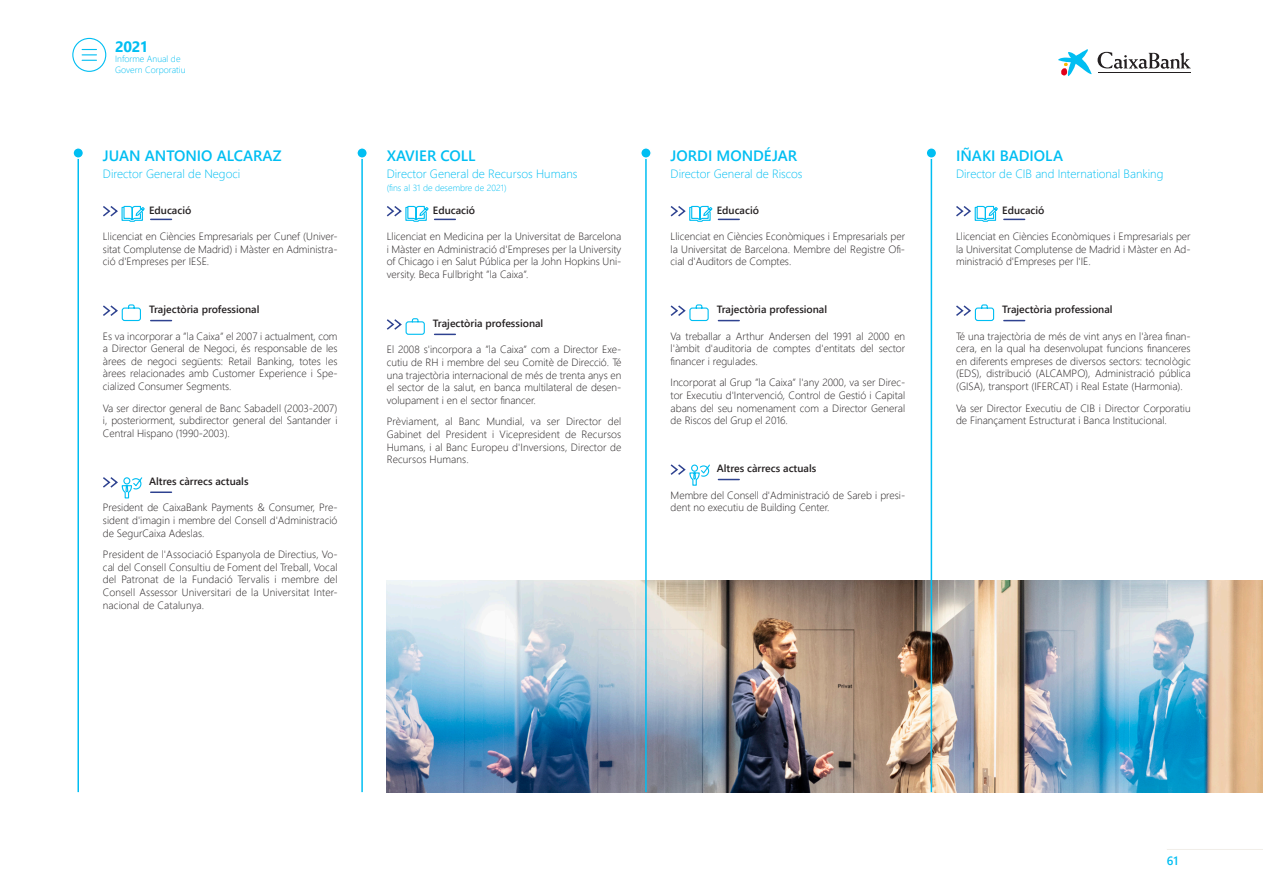
<style>
.page{position:relative;width:1263px;height:893px;background:#fff}
.page>*{position:absolute;margin:0;border:0;box-sizing:border-box;transform-origin:0 0}
.Leyenda_gráficos{font:600 15px "Segoe UI";color:#00bef2}
.t1{font:700 15px "Segoe UI";color:#00bef2}
.Texto_corrido{font:300 12px "Segoe UI";color:#00bef2}
.t2{font:600 12px "Segoe UI";color:#00bef2}
.Texto_tablas_justifi{font:300 10.5px/12.6px "Segoe UI";color:#231f20;text-align:justify}
.Texto_tablas_justifi-2{font:600 10.5px "Segoe UI";color:#231f20}
.Texto_corrido-2{font:300 9px/10.8px "Segoe UI";color:#00bef2}
</style>
<div class="page">
<hr style="left:1167px;top:849px;width:96px;height:1px;background:#f1eee9">
<svg style="left:1058px;top:49px;width:33px;height:27px"></svg>
<hr style="left:1098px;top:72px;width:93px;height:1px;background:#231f20">
<svg style="left:1097px;top:52px;width:94px;height:17px"></svg>
<hr style="left:1098px;top:73px;width:93px;height:1px;background:#231f20">
<svg style="left:82px;top:49px;width:14px;height:12px"></svg>
<div style="left:72px;top:38px;width:34px;height:34px;border:1px solid #00bef2;border-radius:50%"></div>
<img style="left:387px;top:581px;width:876px;height:211px">
<hr style="left:77px;top:151px;width:2px;height:641px;background:#00bef2">
<div style="left:73px;top:148px;width:10px;height:10px;background:#00bef2;border-radius:50%"></div>
<div style="left:72px;top:147px;width:12px;height:12px;border:2px solid #fff;border-radius:50%"></div>
<svg style="left:103px;top:205px;width:68px;height:17px"></svg>
<svg style="left:151px;top:320px;width:20px;height:1px"></svg>
<svg style="left:103px;top:304px;width:38px;height:18px"></svg>
<svg style="left:103px;top:477px;width:40px;height:22px"></svg>
<hr style="left:151px;top:491px;width:20px;height:2px;background:#2e4290">
<hr style="left:361px;top:151px;width:2px;height:641px;background:#00bef2">
<div style="left:357px;top:148px;width:10px;height:10px;background:#00bef2;border-radius:50%"></div>
<div style="left:356px;top:147px;width:12px;height:12px;border:2px solid #fff;border-radius:50%"></div>
<svg style="left:386px;top:205px;width:69px;height:17px"></svg>
<svg style="left:435px;top:334px;width:20px;height:1px"></svg>
<svg style="left:386px;top:318px;width:39px;height:17px"></svg>
<hr style="left:645px;top:151px;width:2px;height:641px;background:#00bef2">
<div style="left:641px;top:148px;width:10px;height:10px;background:#00bef2;border-radius:50%"></div>
<div style="left:640px;top:147px;width:12px;height:12px;border:2px solid #fff;border-radius:50%"></div>
<svg style="left:670px;top:205px;width:69px;height:17px"></svg>
<svg style="left:718px;top:320px;width:21px;height:1px"></svg>
<svg style="left:670px;top:304px;width:39px;height:18px"></svg>
<svg style="left:670px;top:464px;width:40px;height:22px"></svg>
<svg style="left:718px;top:479px;width:21px;height:1px"></svg>
<hr style="left:931px;top:151px;width:1px;height:641px;background:#00bef2">
<div style="left:926px;top:148px;width:10px;height:10px;background:#00bef2;border-radius:50%"></div>
<div style="left:925px;top:147px;width:12px;height:12px;border:2px solid #fff;border-radius:50%"></div>
<svg style="left:956px;top:205px;width:69px;height:17px"></svg>
<svg style="left:1004px;top:320px;width:21px;height:1px"></svg>
<svg style="left:956px;top:304px;width:39px;height:18px"></svg>
<h1 class="t1" style="left:115px;top:32px;width:35px">2021</h1>
<p class="Texto_corrido-2" style="left:115px;top:53px;width:72px">Informe Anual de<br>Govern Corporatiu</p>
<p class="Leyenda_gráficos" style="left:103px;top:142px;width:180px">JUAN ANTONIO ALCARAZ</p>
<p class="Texto_corrido" style="left:103px;top:163px;width:139px">Director General de Negoci</p>
<p class="Texto_tablas_justifi-2" style="left:149px;top:200px;width:44px">Educació</p>
<p class="Texto_tablas_justifi" style="left:103px;top:229px;width:236px">Llicenciat en Ciències Empresarials per Cunef (Univer&shy;sitat Complutense de Madrid) i Màster en Administra&shy;ció d'Empreses per IESE.</p>
<p class="Texto_tablas_justifi-2" style="left:149px;top:299px;width:112px">Trajectòria professional</p>
<p class="Texto_tablas_justifi" style="left:103px;top:329px;width:236px">Es va incorporar a ”la Caixa” el 2007 i actualment, com a Director General de Negoci, és responsable de les àrees de negoci següents: Retail Banking, totes les àrees relacionades amb Customer Experience i Spe&shy;cialized Consumer Segments.</p>
<p class="Texto_tablas_justifi" style="left:103px;top:401px;width:236px">Va ser director general de Banc Sabadell (2003-2007) i, posteriorment, subdirector general del Santander i Central Hispano (1990-2003).</p>
<p class="Texto_tablas_justifi-2" style="left:149px;top:471px;width:101px">Altres càrrecs actuals</p>
<p class="Texto_tablas_justifi" style="left:103px;top:500px;width:236px">President de CaixaBank Payments &amp; Consumer, Pre&shy;sident d'imagin i membre del Consell d'Administració de SegurCaixa Adeslas.</p>
<p class="Texto_tablas_justifi" style="left:103px;top:547px;width:236px">President de l'Associació Espanyola de Directius, Vo&shy;cal del Consell Consultiu de Foment del Treball, Vocal del Patronat de la Fundació Tervalis i membre del Consell Assessor Universitari de la Universitat Inter&shy;nacional de Catalunya.</p>
<p class="Leyenda_gráficos" style="left:387px;top:142px;width:90px">XAVIER COLL</p>
<p class="Texto_corrido" style="left:387px;top:163px;width:192px">Director General de Recursos Humans</p>
<p class="Texto_corrido-2" style="left:387px;top:182px;width:121px">(fins al 31 de desembre de 2021)</p>
<p class="Texto_tablas_justifi" style="left:387px;top:229px;width:236px">Llicenciat en Medicina per la Universitat de Barcelona i Màster en Administració d'Empreses per la University of Chicago i en Salut Pública per la John Hopkins Uni&shy;versity. Beca Fullbright ”la Caixa”.</p>
<p class="Texto_tablas_justifi-2" style="left:433px;top:200px;width:44px">Educació</p>
<p class="Texto_tablas_justifi-2" style="left:433px;top:313px;width:112px">Trajectòria professional</p>
<p class="Texto_tablas_justifi" style="left:387px;top:342px;width:236px">El 2008 s'incorpora a ”la Caixa” com a Director Exe&shy;cutiu de RH i membre del seu Comitè de Direcció. Té una trajectòria internacional de més de trenta anys en el sector de la salut, en banca multilateral de desen&shy;volupament i en el sector financer.</p>
<p class="Texto_tablas_justifi" style="left:387px;top:414px;width:236px">Prèviament, al Banc Mundial, va ser Director del Gabinet del President i Vicepresident de Recursos Humans, i al Banc Europeu d'Inversions, Director de Recursos Humans.</p>
<p class="Leyenda_gráficos" style="left:671px;top:142px;width:128px">JORDI MONDÉJAR</p>
<p class="Texto_corrido" style="left:671px;top:163px;width:133px">Director General de Riscos</p>
<p class="Texto_tablas_justifi-2" style="left:717px;top:200px;width:44px">Educació</p>
<p class="Texto_tablas_justifi" style="left:671px;top:229px;width:236px">Llicenciat en Ciències Econòmiques i Empresarials per la Universitat de Barcelona. Membre del Registre Ofi&shy;cial d'Auditors de Comptes.</p>
<p class="Texto_tablas_justifi-2" style="left:717px;top:299px;width:112px">Trajectòria professional</p>
<p class="Texto_tablas_justifi" style="left:671px;top:329px;width:236px">Va treballar a Arthur Andersen del 1991 al 2000 en l'àmbit d'auditoria de comptes d'entitats del sector financer i regulades.</p>
<p class="Texto_tablas_justifi" style="left:671px;top:375px;width:236px">Incorporat al Grup ”la Caixa” l'any 2000, va ser Direc&shy;tor Executiu d'Intervenció, Control de Gestió i Capital abans del seu nomenament com a Director General de Riscos del Grup el 2016.</p>
<p class="Texto_tablas_justifi-2" style="left:717px;top:458px;width:101px">Altres càrrecs actuals</p>
<p class="Texto_tablas_justifi" style="left:671px;top:488px;width:236px">Membre del Consell d'Administració de Sareb i presi&shy;dent no executiu de Building Center.</p>
<p class="Leyenda_gráficos" style="left:956px;top:142px;width:108px">IÑAKI BADIOLA</p>
<p class="Texto_corrido" style="left:956px;top:163px;width:209px">Director de CIB and International Banking</p>
<p class="Texto_tablas_justifi-2" style="left:1002px;top:200px;width:44px">Educació</p>
<p class="Texto_tablas_justifi" style="left:956px;top:229px;width:236px">Llicenciat en Ciències Econòmiques i Empresarials per la Universitat Complutense de Madrid i Màster en Ad&shy;ministració d'Empreses per l'IE.</p>
<p class="Texto_tablas_justifi-2" style="left:1002px;top:299px;width:112px">Trajectòria professional</p>
<p class="Texto_tablas_justifi" style="left:956px;top:329px;width:236px">Té una trajectòria de més de vint anys en l'àrea finan&shy;cera, en la qual ha desenvolupat funcions financeres en diferents empreses de diversos sectors: tecnològic (EDS), distribució (ALCAMPO), Administració pública (GISA), transport (IFERCAT) i Real Estate (Harmonia).</p>
<p class="Texto_tablas_justifi" style="left:956px;top:401px;width:236px">Va ser Director Executiu de CIB i Director Corporatiu de Finançament Estructurat i Banca Institucional.</p>
<p class="t2" style="left:1167px;top:849px;width:13px">61</p>
</div>
